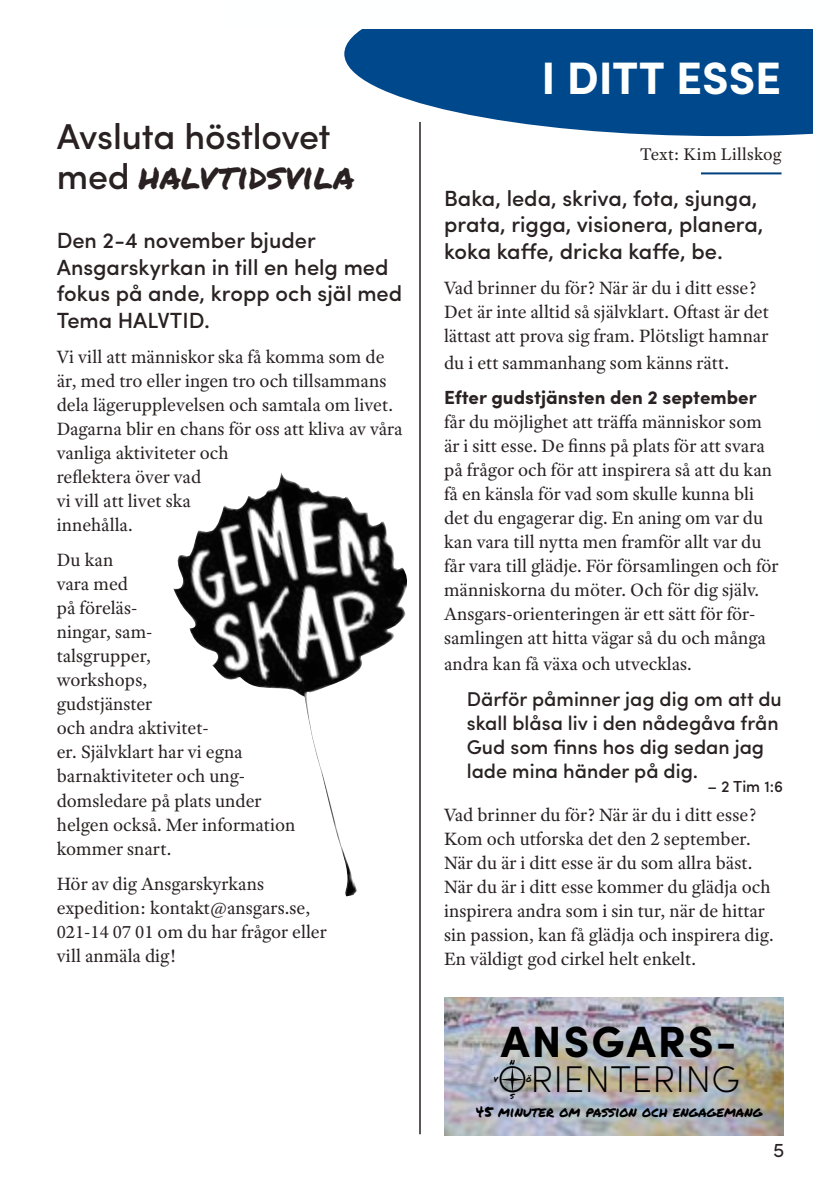
<style>
.page{position:relative;width:840px;height:1191px;background:#fff}
.page>*{position:absolute;margin:0;border:0;box-sizing:border-box;transform-origin:0 0}
.t1{font:700 45.6px "Sofia Pro";color:#feffff}
.t2{font:200 43.8px "Sofia Pro";letter-spacing:-.01em;color:#000}
.t3{font:700 43.8px "Sofia Pro";letter-spacing:.05em;color:#000}
.t4{font:500 36px "Sofia Pro";letter-spacing:-.01em;color:#292122}
.t5{font:36px "Permanent Marker";letter-spacing:.005em;color:#292122}
.t6{font:500 22px/26.4px "Sofia Pro";color:#292122}
.t7{font:500 20px/24px "Sofia Pro";color:#292122}
.t8{font:20px "Sofia Pro";color:#292122}
.t9{font:19px/24px "Adobe Text Pro";color:#292122}
.t10{font:700 19px "Sofia Pro";color:#292122}
.t11{font:18px "Adobe Text Pro";letter-spacing:.02em;color:#292122}
.t12{font:500 16px "Sofia Pro";color:#292122}
.t13{font:14.6px "Permanent Marker";color:#000}
.t14{font:7.4px "Permanent Marker";color:#000}
.s1{font-family:"Sofia Pro";font-weight:500}
</style>
<div class="page">
<hr style="left:419px;top:122px;width:1px;height:1012px;background:#292122">
<svg style="left:344px;top:29px;width:468px;height:107px;fill:#00488c"></svg>
<img style="left:444px;top:998px;width:338px;height:137px">
<svg style="left:499px;top:1066px;width:26px;height:26px"></svg>
<hr style="left:700px;top:172px;width:81px;height:2px;background:#00407c">
<img style="left:173px;top:472px;width:234px;height:424px">
<h3 class="t4" style="left:57px;top:109px;width:275px">Avsluta höstlovet</h3>
<h3 class="t5" style="left:57px;top:149px;width:299px"><span class="s1">med</span> halvtidsvila</h3>
<p class="t6" style="left:57px;top:226px;width:347px">Den 2-4 november bjuder<br>Ansgarskyrkan in till en helg med fokus på ande, kropp och själ med<br>Tema HALVTID.</p>
<p class="t9" style="left:57px;top:344px;width:347px">Vi vill att människor ska få komma som de är, med tro eller ingen tro och tillsammans dela lägerupplevelsen och samtala om livet.<br>Dagarna blir en chans för oss att kliva av våra vanliga aktiviteter och<br>reflektera över vad<br>vi vill att livet ska<br>innehålla.</p>
<p class="t9" style="left:57px;top:548px;width:240px">Du kan<br>vara med<br>på föreläs-<br>ningar, sam-<br>talsgrupper,<br>workshops,<br>gudstjänster<br>och andra aktivitet-<br>er. Självklart har vi egna barnaktiviteter och ung&shy;domsledare på plats under helgen också. Mer information kommer snart.</p>
<p class="t9" style="left:57px;top:871px;width:271px">Hör av dig Ansgarskyrkans expedition: kontakt@ansgars.se,<br>021-14 07 01 om du har frågor eller vill anmäla dig!</p>
<h1 class="t1" style="left:541px;top:43px;width:241px">I DITT ESSE</h1>
<p class="t11" style="left:639px;top:143px;width:143px">Text: Kim Lillskog</p>
<p class="t6" style="left:444px;top:183px;width:321px">Baka, leda, skriva, fota, sjunga, prata, rigga, visionera, planera, koka kaffe, dricka kaffe, be.</p>
<p class="t9" style="left:444px;top:276px;width:326px">Vad brinner du för? När är du i ditt esse?<br>Det är inte alltid så självklart. Oftast är det lättast att prova sig fram. Plötsligt hamnar</p>
<p class="t9" style="left:444px;top:350px;width:286px">du i ett sammanhang som känns rätt.</p>
<p class="t10" style="left:444px;top:383px;width:314px">Efter gudstjänsten den 2 september</p>
<p class="t9" style="left:444px;top:409px;width:336px">får du möjlighet att träffa människor som är i sitt esse. De finns på plats för att svara på frågor och för att inspirera så att du kan få en känsla för vad som skulle kunna bli det du engagerar dig. En aning om var du kan vara till nytta men framför allt var du får vara till glädje. För församlingen och för människorna du möter. Och för dig själv.<br>Ansgars-orienteringen är ett sätt för för&shy;samlingen att hitta vägar så du och många</p>
<p class="t9" style="left:444px;top:652px;width:249px">andra kan få växa och utvecklas.</p>
<p class="t7" style="left:466px;top:685px;width:316px">Därför påminner jag dig om att du skall blåsa liv i den nådegåva från<br>Gud som finns hos dig sedan jag lade mina händer på dig.</p>
<p class="t12" style="left:707px;top:774px;width:77px">– 2 Tim 1:6</p>
<p class="t9" style="left:444px;top:803px;width:331px">Vad brinner du för? När är du i ditt esse?<br>Kom och utforska det den 2 september.<br>När du är i ditt esse är du som allra bäst.<br>När du är i ditt esse kommer du glädja och inspirera andra som i sin tur, när de hittar sin passion, kan få glädja och inspirera dig.<br>En väldigt god cirkel helt enkelt.</p>
<h2 class="t3" style="left:500px;top:1008px;width:237px">ANSGARS-</h2>
<h2 class="t2" style="left:497px;top:1046px;width:244px">ORIENTERING</h2>
<p class="t13" style="left:475px;top:1100px;width:288px">45 minuter om passion och engagemang</p>
<p class="t14" style="left:509px;top:1056px;width:7px">N</p>
<p class="t14" style="left:510px;top:1090px;width:6px">S</p>
<p class="t14" style="left:493px;top:1074px;width:6px">V</p>
<p class="t14" style="left:526px;top:1074px;width:7px">Ö</p>
<p class="t8" style="left:772px;top:1135px;width:13px">5</p>
</div>
